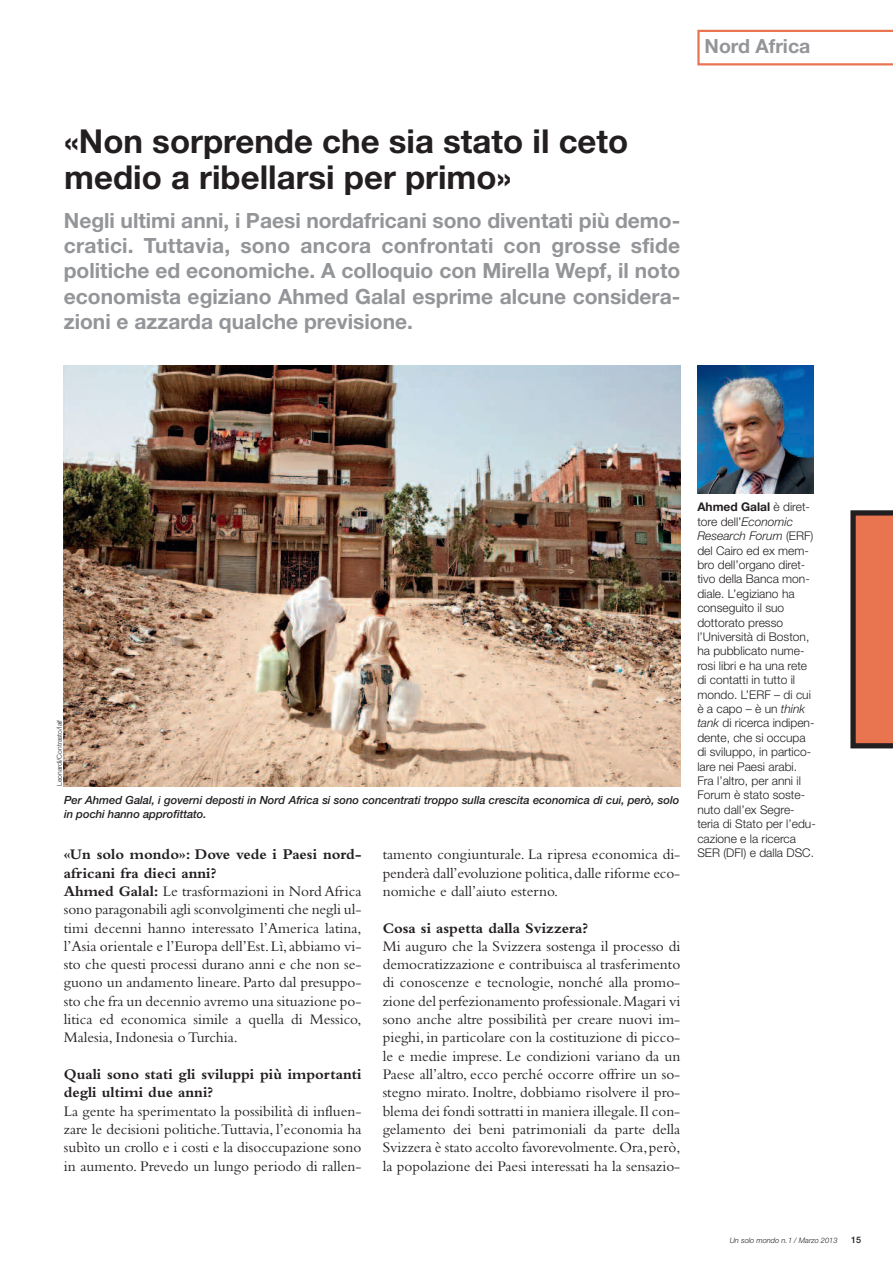
<style>
.page{position:relative;width:893px;height:1263px;background:#fff}
.page>*{position:absolute;margin:0;border:0;box-sizing:border-box;transform-origin:0 0}
.t1{font:700 33px/36px "Helvetica Neue";color:#231f20}
.t2{font:700 21px/25.2px "Helvetica Neue";color:#939598;text-align:justify}
.t3{font:700 19.5px "Helvetica Neue";color:#939598}
.t4{font:15.3px/18.3px "Bembo";color:#231f20;text-align:justify}
.t5{font:700 15.3px/18.3px "Bembo";color:#231f20}
.t6{font:300 12px/14.4px "Helvetica Neue";color:#231f20}
.t7{font:italic 500 11.25px/13.5px "Helvetica Neue";letter-spacing:-.005em;color:#231f20}
.t8{font:500 9px "Helvetica Neue";color:#231f20}
.t9{font:italic 300 7.5px "Helvetica Neue";color:#231f20}
.t10{font:300 6.75px "Helvetica Neue";color:#231f20}
.s1{font-weight:700}
.s2{font-style:italic}
</style>
<div class="page">
<svg style="left:697px;top:30px;width:196px;height:35px"></svg>
<svg style="left:850px;top:510px;width:43px;height:238px;background:#c8684a"></svg>
<img style="left:697px;top:366px;width:116px;height:127px">
<img style="left:64px;top:365px;width:616px;height:421px">
<p class="t3" style="left:705px;top:40px;width:107px">Nord Africa</p>
<h1 class="t1" style="left:64px;top:126px;width:566px">«Non sorprende che sia stato il ceto medio a ribellarsi per primo»</h1>
<p class="t2" style="left:64px;top:210px;width:618px">Negli ultimi anni, i Paesi nordafricani sono diventati più demo&shy;cratici. Tuttavia, sono ancora confrontati con grosse sfide politiche ed economiche. A colloquio con Mirella Wepf, il noto economista egiziano Ahmed Galal esprime alcune considera&shy;zioni e azzarda qualche previsione.</p>
<p class="t10" style="left:57px;top:786px;width:68px;rotate:-90deg">Leonardi/Contrasto/laif</p>
<p class="t7" style="left:64px;top:794px;width:617px">Per Ahmed Galal, i governi deposti in Nord Africa si sono concentrati troppo sulla crescita economica di cui, però, solo in pochi hanno approfittato.</p>
<p class="t4" style="left:383px;top:847px;width:299px">tamento congiunturale. La ripresa economica di&shy;penderà dall’evoluzione politica,dalle riforme eco&shy;nomiche e dall’aiuto esterno.</p>
<p class="t5" style="left:383px;top:920px;width:207px">Cosa si aspetta dalla Svizzera?</p>
<p class="t4" style="left:383px;top:938px;width:299px">Mi auguro che la Svizzera sostenga il processo di democratizzazione e contribuisca al trasferimento di conoscenze e tecnologie, nonché alla promo&shy;zione del perfezionamento professionale.Magari vi sono anche altre possibilità per creare nuovi im&shy;pieghi, in particolare con la costituzione di picco&shy;le e medie imprese. Le condizioni variano da un Paese all’altro, ecco perché occorre offrire un so&shy;stegno mirato. Inoltre, dobbiamo risolvere il pro&shy;blema dei fondi sottratti in maniera illegale.Il con&shy;gelamento dei beni patrimoniali da parte della Svizzera è stato accolto favorevolmente.Ora,però, la popolazione dei Paesi interessati ha la sensazio-</p>
<p class="t4" style="left:64px;top:847px;width:299px;text-align:left"><span class="s1">«Un solo mondo»: Dove vede i Paesi nord&shy;africani fra dieci anni?<br>Ahmed Galal:</span> Le trasformazioni in Nord Africa sono paragonabili agli sconvolgimenti che negli ul&shy;timi decenni hanno interessato l’America latina, l’Asia orientale e l’Europa dell’Est.Lì,abbiamo vi&shy;sto che questi processi durano anni e che non se&shy;guono un andamento lineare. Parto dal presuppo&shy;sto che fra un decennio avremo una situazione po&shy;litica ed economica simile a quella di Messico, Malesia, Indonesia oTurchia.</p>
<p class="t5" style="left:64px;top:1066px;width:299px">Quali sono stati gli sviluppi più importanti degli ultimi due anni?</p>
<p class="t4" style="left:64px;top:1103px;width:299px">La gente ha sperimentato la possibilità di influen&shy;zare le decisioni politiche.Tuttavia, l’economia ha subìto un crollo e i costi e la disoccupazione sono in aumento. Prevedo un lungo periodo di rallen-</p>
<p class="t6" style="left:697px;top:501px;width:120px"><span class="s1">Ahmed Galal</span> è diret&shy;tore dell’<span class="s2">Economic<br>Research Forum</span> (ERF) del Cairo ed ex mem&shy;bro dell’organo diret&shy;tivo della Banca mon&shy;diale. L’egiziano ha conseguito il suo dottorato presso l’Università di Boston, ha pubblicato nume&shy;rosi libri e ha una rete di contatti in tutto il mondo. L’ERF – di cui è a capo – è un <span class="s2">think tank</span> di ricerca indipen&shy;dente, che si occupa di sviluppo, in partico&shy;lare nei Paesi arabi.<br>Fra l’altro, per anni il<br>Forum è stato soste&shy;nuto dall’ex Segre&shy;teria di Stato per l’edu&shy;cazione e la ricerca<br>SER (DFI) e dalla DSC.</p>
<p class="t9" style="left:730px;top:1238px;width:109px">Un solo mondo n.1 / Marzo 2013</p>
<p class="t8" style="left:851px;top:1237px;width:12px">15</p>
</div>
